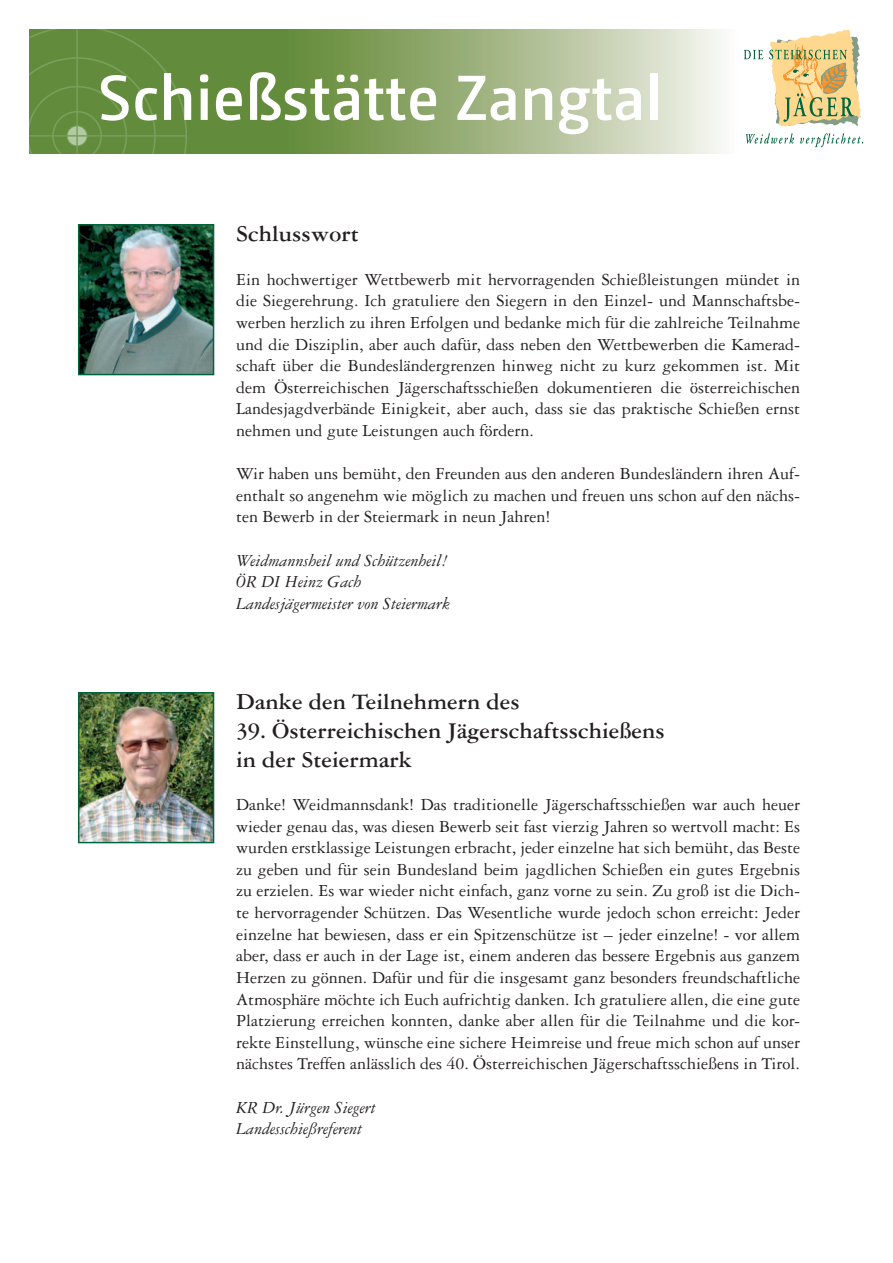
<style>
.page{position:relative;width:893px;height:1263px;background:#fff}
.page>*{position:absolute;margin:0;border:0;box-sizing:border-box;transform-origin:0 0}
.t1{font:600 63.45px "Camingo Dos Pro";color:#fff}
.t2{font:700 24px/28.8px "Garamond Three";color:#231f20}
.t3{font:18px/21.6px "Garamond Three";color:#231f20;text-align:justify}
.t4{font:italic 18px/21.6px "Garamond Three";color:#231f20}
</style>
<div class="page">
<img style="left:81px;top:695px;width:130px;height:145px">
<div style="left:78px;top:692px;width:136px;height:151px;border:2px solid #01653d"></div>
<img style="left:81px;top:227px;width:130px;height:145px">
<div style="left:78px;top:224px;width:136px;height:151px;border:2px solid #01653d"></div>
<svg style="left:187px;top:30px;width:534px;height:123px;background:#9ab27d"></svg>
<svg style="left:30px;top:30px;width:157px;height:123px;background:#638d3d"></svg>
<div style="left:67px;top:126px;width:20px;height:20px;background:#b3c9a1;border-radius:50%"></div>
<div style="left:67px;top:125px;width:20px;height:21px;border:1px solid #77a05c;border-radius:50%"></div>
<hr style="left:30px;top:135px;width:155px;height:2px;background:#77a05c">
<hr style="left:76px;top:30px;width:2px;height:123px;background:#77a05c">
<svg style="left:744px;top:50px;width:19px;height:9px"></svg>
<svg style="left:746px;top:133px;width:48px;height:11px"></svg>
<svg style="left:800px;top:133px;width:63px;height:14px"></svg>
<svg style="left:769px;top:30px;width:92px;height:97px"></svg>
<h1 class="t1" style="left:98px;top:60px;width:566px">Schießstätte Zangtal</h1>
<h2 class="t2" style="left:236px;top:219px;width:124px">Schlusswort</h2>
<p class="t3" style="left:236px;top:268px;width:566px">Ein hochwertiger Wettbewerb mit hervorragenden Schießleistungen mündet in die Siegerehrung. Ich gratuliere den Siegern in den Einzel- und Mannschaftsbe&shy;werben herzlich zu ihren Erfolgen und bedanke mich für die zahlreiche Teilnahme und die Disziplin, aber auch dafür, dass neben den Wettbewerben die Kamerad&shy;schaft über die Bundesländergrenzen hinweg nicht zu kurz gekommen ist. Mit dem Österreichischen Jägerschaftsschießen dokumentieren die österreichischen Landesjagdverbände Einigkeit, aber auch, dass sie das praktische Schießen ernst nehmen und gute Leistungen auch fördern.</p>
<p class="t3" style="left:236px;top:463px;width:566px">Wir haben uns bemüht, den Freunden aus den anderen Bundesländern ihren Auf&shy;enthalt so angenehm wie möglich zu machen und freuen uns schon auf den nächs&shy;ten Bewerb in der Steiermark in neun Jahren!</p>
<p class="t4" style="left:236px;top:549px;width:215px">Weidmannsheil und Schützenheil!<br>ÖR DI Heinz Gach<br>Landesjägermeister von Steiermark</p>
<h2 class="t2" style="left:236px;top:687px;width:285px">Danke den Teilnehmern des</h2>
<h2 class="t2" style="left:236px;top:716px;width:430px">39. Österreichischen Jägerschaftsschießens in der Steiermark</h2>
<p class="t3" style="left:236px;top:794px;width:566px">Danke! Weidmannsdank! Das traditionelle Jägerschaftsschießen war auch heuer wieder genau das, was diesen Bewerb seit fast vierzig Jahren so wertvoll macht: Es wurden erstklassige Leistungen erbracht, jeder einzelne hat sich bemüht, das Beste zu geben und für sein Bundesland beim jagdlichen Schießen ein gutes Ergebnis zu erzielen. Es war wieder nicht einfach, ganz vorne zu sein. Zu groß ist die Dich&shy;te hervorragender Schützen. Das Wesentliche wurde jedoch schon erreicht: Jeder einzelne hat bewiesen, dass er ein Spitzenschütze ist – jeder einzelne! - vor allem aber, dass er auch in der Lage ist, einem anderen das bessere Ergebnis aus ganzem Herzen zu gönnen. Dafür und für die insgesamt ganz besonders freundschaftliche Atmosphäre möchte ich Euch aufrichtig danken. Ich gratuliere allen, die eine gute Platzierung erreichen konnten, danke aber allen für die Teilnahme und die kor&shy;rekte Einstellung, wünsche eine sichere Heimreise und freue mich schon auf unser nächstes Treffen anlässlich des 40. Österreichischen Jägerschaftsschießens in Tirol.</p>
<p class="t4" style="left:236px;top:1096px;width:141px">KR Dr. Jürgen Siegert<br>Landesschießreferent</p>
</div>
